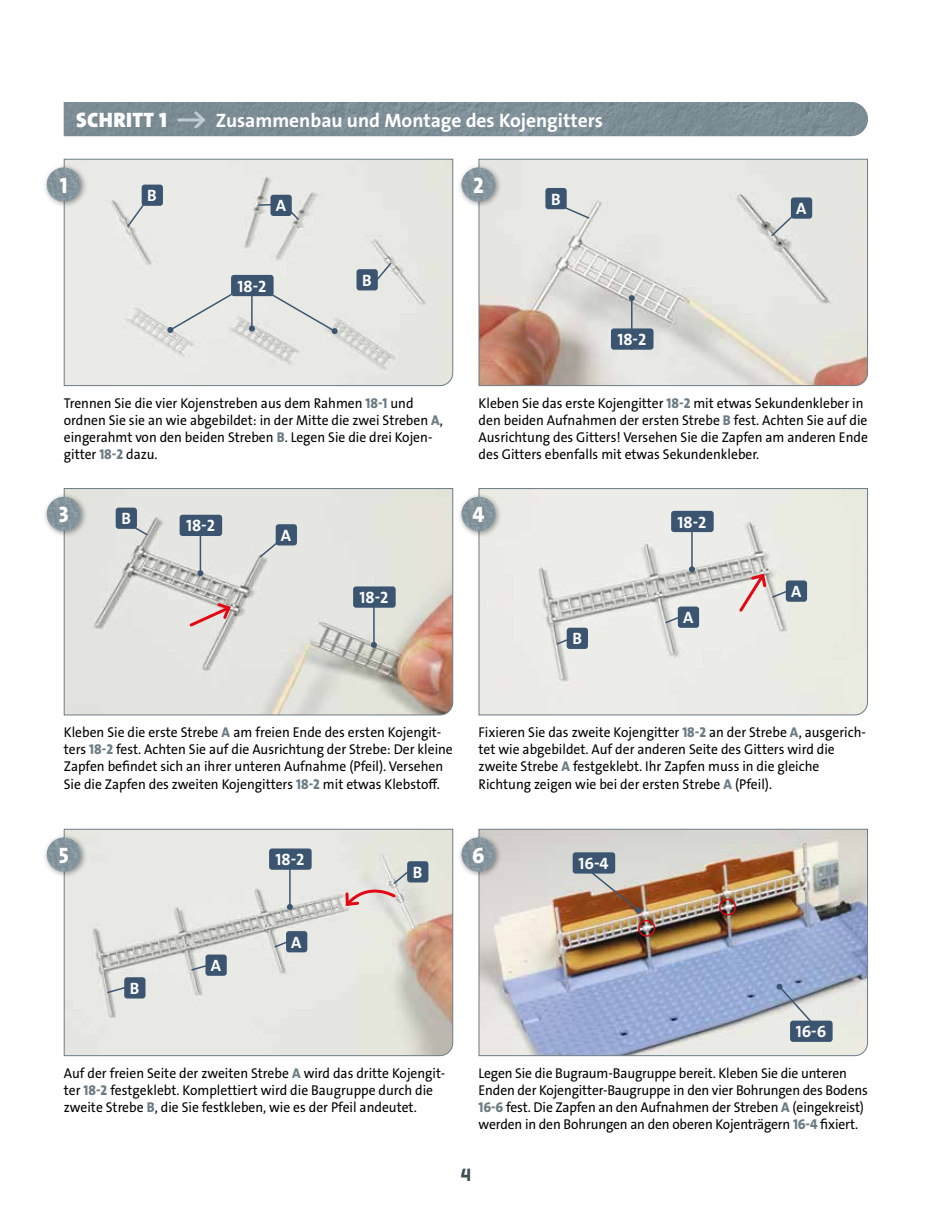
<style>
.page{position:relative;width:936px;height:1212px;background:#fff}
.page>*{position:absolute;margin:0;border:0;box-sizing:border-box;transform-origin:0 0}
.t1{font:800 22.5px "The Sans Os F";color:#fff;scale:.95 1}
.t2{font:900 21px "The Sans Os F";letter-spacing:.02em;color:#fff}
.t3{font:700 19.5px "The Sans Os F";color:#fff}
.t4{font:700 18px "Aero Matics";color:#3f4e55}
.t5{font:700 16.5px "The Sans Os F";color:#fff}
.t6{font:14.25px/17.1px "The Sans Os F";color:#000;scale:.95 1}
.s1{font-weight:800;color:#6b7c85}
</style>
<div class="page">
<svg style="left:63px;top:158px;width:390px;height:228px;background:#e5e6e1"></svg>
<svg style="left:478px;top:158px;width:390px;height:228px;background:#dcd8d1"></svg>
<svg style="left:63px;top:488px;width:390px;height:228px;background:#dcdad3"></svg>
<svg style="left:478px;top:488px;width:390px;height:228px;background:#e5e7e1"></svg>
<svg style="left:63px;top:828px;width:390px;height:228px;background:#e0dfd8"></svg>
<img style="left:478px;top:828px;width:390px;height:228px">
<div style="left:43px;top:833px;width:45px;height:46px;background:#000;opacity:.4"></div>
<img style="left:47px;top:837px;width:34px;height:34px;border-radius:17px">
<div style="left:43px;top:493px;width:45px;height:45px;background:#000;opacity:.4"></div>
<img style="left:47px;top:497px;width:34px;height:34px;border-radius:17px">
<div style="left:43px;top:163px;width:45px;height:46px;background:#000;opacity:.4"></div>
<img style="left:47px;top:168px;width:34px;height:34px;border-radius:17px">
<div style="left:457px;top:833px;width:45px;height:46px;background:#000;opacity:.4"></div>
<img style="left:461px;top:837px;width:34px;height:34px;border-radius:17px">
<div style="left:457px;top:493px;width:45px;height:45px;background:#000;opacity:.4"></div>
<img style="left:461px;top:497px;width:34px;height:34px;border-radius:17px">
<div style="left:457px;top:163px;width:45px;height:46px;background:#000;opacity:.4"></div>
<img style="left:461px;top:168px;width:34px;height:34px;border-radius:17px">
<svg style="left:64px;top:102px;width:803px;height:34px;background:#7d8d96"></svg>
<svg style="left:167px;top:275px;width:171px;height:60px;background:#e1e3df"></svg>
<div style="left:231px;top:275px;width:42px;height:21px;background:#3b5571;border-radius:3px"></div>
<div style="left:276px;top:524px;width:21px;height:21px;background:#3b5571;border-radius:3px"></div>
<div style="left:407px;top:861px;width:21px;height:21px;background:#3b5571;border-radius:3px"></div>
<div style="left:356px;top:269px;width:22px;height:21px;background:#3b5571;border-radius:3px"></div>
<hr style="left:631px;top:298px;width:1px;height:51px;background:#3b5571">
<svg style="left:628px;top:295px;width:6px;height:6px"></svg>
<div style="left:611px;top:328px;width:42px;height:22px;background:#3b5571;border-radius:3px"></div>
<hr style="left:373px;top:607px;width:1px;height:38px;background:#3b5571">
<svg style="left:371px;top:642px;width:6px;height:6px"></svg>
<div style="left:353px;top:586px;width:42px;height:22px;background:#3b5571;border-radius:3px"></div>
<hr style="left:691px;top:531px;width:1px;height:38px;background:#3b5571">
<svg style="left:689px;top:566px;width:6px;height:6px"></svg>
<div style="left:671px;top:511px;width:42px;height:21px;background:#3b5571;border-radius:3px"></div>
<hr style="left:289px;top:869px;width:2px;height:38px;background:#3b5571">
<svg style="left:287px;top:904px;width:6px;height:6px"></svg>
<div style="left:269px;top:848px;width:42px;height:22px;background:#3b5571;border-radius:3px"></div>
<hr style="left:200px;top:535px;width:1px;height:38px;background:#3b5571">
<svg style="left:197px;top:570px;width:6px;height:6px"></svg>
<div style="left:179px;top:515px;width:43px;height:21px;background:#3b5571;border-radius:3px"></div>
<svg style="left:187px;top:601px;width:46px;height:28px"></svg>
<svg style="left:584px;top:866px;width:57px;height:48px;background:#b18c75"></svg>
<div style="left:572px;top:852px;width:43px;height:21px;background:#3b5571;border-radius:3px"></div>
<svg style="left:776px;top:983px;width:50px;height:55px;background:#bbc4ce"></svg>
<div style="left:790px;top:1020px;width:42px;height:22px;background:#3b5571;border-radius:3px"></div>
<div style="left:638px;top:920px;width:17px;height:17px;border:2px solid #d20a11;border-radius:50%"></div>
<div style="left:719px;top:898px;width:17px;height:17px;border:2px solid #d20a11;border-radius:50%"></div>
<svg style="left:126px;top:189px;width:29px;height:39px"></svg>
<div style="left:142px;top:185px;width:21px;height:21px;background:#3b5571;border-radius:3px"></div>
<svg style="left:257px;top:200px;width:43px;height:21px"></svg>
<div style="left:270px;top:195px;width:22px;height:21px;background:#3b5571;border-radius:3px"></div>
<svg style="left:373px;top:261px;width:20px;height:22px"></svg>
<svg style="left:560px;top:204px;width:30px;height:16px"></svg>
<div style="left:545px;top:188px;width:21px;height:21px;background:#3b5571;border-radius:3px"></div>
<svg style="left:769px;top:208px;width:32px;height:30px"></svg>
<div style="left:790px;top:197px;width:22px;height:22px;background:#3b5571;border-radius:3px"></div>
<svg style="left:125px;top:521px;width:24px;height:16px"></svg>
<div style="left:116px;top:508px;width:21px;height:21px;background:#3b5571;border-radius:3px"></div>
<svg style="left:258px;top:540px;width:22px;height:19px"></svg>
<svg style="left:555px;top:633px;width:11px;height:13px"></svg>
<div style="left:566px;top:628px;width:22px;height:21px;background:#3b5571;border-radius:3px"></div>
<svg style="left:664px;top:612px;width:13px;height:12px"></svg>
<div style="left:677px;top:606px;width:22px;height:22px;background:#3b5571;border-radius:3px"></div>
<svg style="left:736px;top:571px;width:60px;height:43px;background:#dfcfcb"></svg>
<div style="left:785px;top:580px;width:22px;height:22px;background:#3b5571;border-radius:3px"></div>
<svg style="left:106px;top:984px;width:18px;height:10px"></svg>
<div style="left:124px;top:977px;width:21px;height:21px;background:#3b5571;border-radius:3px"></div>
<svg style="left:190px;top:962px;width:15px;height:10px"></svg>
<div style="left:205px;top:954px;width:22px;height:22px;background:#3b5571;border-radius:3px"></div>
<svg style="left:273px;top:936px;width:13px;height:13px"></svg>
<div style="left:286px;top:931px;width:21px;height:21px;background:#3b5571;border-radius:3px"></div>
<svg style="left:343px;top:866px;width:71px;height:42px;background:#daccc9"></svg>
<h2 class="t2" style="left:76px;top:106px;width:92px">SCHRITT 1</h2>
<h3 class="t3" style="left:216px;top:108px;width:388px">Zusammenbau und Montage des Kojengitters</h3>
<h1 class="t1" style="left:60px;top:171px;width:10px">1</h1>
<p class="t5" style="left:147px;top:185px;width:11px">B</p>
<p class="t5" style="left:276px;top:195px;width:12px">A</p>
<h1 class="t1" style="left:473px;top:171px;width:13px">2</h1>
<p class="t5" style="left:551px;top:189px;width:11px">B</p>
<p class="t5" style="left:237px;top:275px;width:30px">18-2</p>
<p class="t5" style="left:362px;top:270px;width:11px">B</p>
<p class="t5" style="left:617px;top:329px;width:30px">18-2</p>
<p class="t5" style="left:796px;top:198px;width:12px">A</p>
<p class="t6" style="left:64px;top:395px;width:400px">Trennen Sie die vier Kojenstreben aus dem Rahmen <span class="s1">18-1</span> und ordnen Sie sie an wie abgebildet: in der Mitte die zwei Streben <span class="s1">A</span>, eingerahmt von den beiden Streben <span class="s1">B</span>. Legen Sie die drei Kojen&shy;gitter <span class="s1">18-2</span> dazu.</p>
<p class="t6" style="left:478px;top:395px;width:411px">Kleben Sie das erste Kojengitter <span class="s1">18-2</span> mit etwas Sekundenkleber in den beiden Aufnahmen der ersten Strebe <span class="s1">B</span> fest. Achten Sie auf die Ausrichtung des Gitters! Versehen Sie die Zapfen am anderen Ende des Gitters ebenfalls mit etwas Sekundenkleber.</p>
<h1 class="t1" style="left:59px;top:500px;width:12px">3</h1>
<p class="t5" style="left:121px;top:508px;width:11px">B</p>
<p class="t5" style="left:186px;top:515px;width:30px">18-2</p>
<p class="t5" style="left:281px;top:525px;width:12px">A</p>
<h1 class="t1" style="left:472px;top:500px;width:14px">4</h1>
<p class="t5" style="left:677px;top:511px;width:30px">18-2</p>
<p class="t5" style="left:359px;top:587px;width:30px">18-2</p>
<p class="t5" style="left:791px;top:581px;width:12px">A</p>
<p class="t5" style="left:683px;top:607px;width:12px">A</p>
<p class="t5" style="left:572px;top:628px;width:11px">B</p>
<p class="t6" style="left:64px;top:724px;width:411px">Kleben Sie die erste Strebe <span class="s1">A</span> am freien Ende des ersten Kojengit&shy;ters <span class="s1">18-2</span> fest. Achten Sie auf die Ausrichtung der Strebe: Der kleine Zapfen befindet sich an ihrer unteren Aufnahme (Pfeil). Versehen Sie die Zapfen des zweiten Kojengitters <span class="s1">18-2</span> mit etwas Klebstoff.</p>
<p class="t6" style="left:478px;top:724px;width:409px">Fixieren Sie das zweite Kojengitter <span class="s1">18-2</span> an der Strebe <span class="s1">A</span>, ausgerich&shy;tet wie abgebildet. Auf der anderen Seite des Gitters wird die zweite Strebe <span class="s1">A</span> festgeklebt. Ihr Zapfen muss in die gleiche Richtung zeigen wie bei der ersten Strebe <span class="s1">A</span> (Pfeil).</p>
<h1 class="t1" style="left:59px;top:841px;width:12px">5</h1>
<p class="t5" style="left:275px;top:849px;width:30px">18-2</p>
<p class="t5" style="left:413px;top:862px;width:11px">B</p>
<h1 class="t1" style="left:472px;top:841px;width:15px">6</h1>
<p class="t5" style="left:578px;top:853px;width:32px">16-4</p>
<p class="t5" style="left:130px;top:978px;width:11px">B</p>
<p class="t5" style="left:211px;top:955px;width:12px">A</p>
<p class="t5" style="left:291px;top:932px;width:12px">A</p>
<p class="t6" style="left:64px;top:1065px;width:403px">Auf der freien Seite der zweiten Strebe <span class="s1">A</span> wird das dritte Kojengit&shy;ter <span class="s1">18-2</span> festgeklebt. Komplettiert wird die Baugruppe durch die zweite Strebe <span class="s1">B</span>, die Sie festkleben, wie es der Pfeil andeutet.</p>
<p class="t5" style="left:795px;top:1021px;width:32px">16-6</p>
<p class="t6" style="left:478px;top:1065px;width:411px">Legen Sie die Bugraum-Baugruppe bereit. Kleben Sie die unteren Enden der Kojengitter-Baugruppe in den vier Bohrungen des Bodens <span class="s1">16-6</span> fest. Die Zapfen an den Aufnahmen der Streben <span class="s1">A</span> (eingekreist) werden in den Bohrungen an den oberen Kojenträgern <span class="s1">16-4</span> fixiert.</p>
<p class="t4" style="left:460px;top:1164px;width:12px">4</p>
</div>
